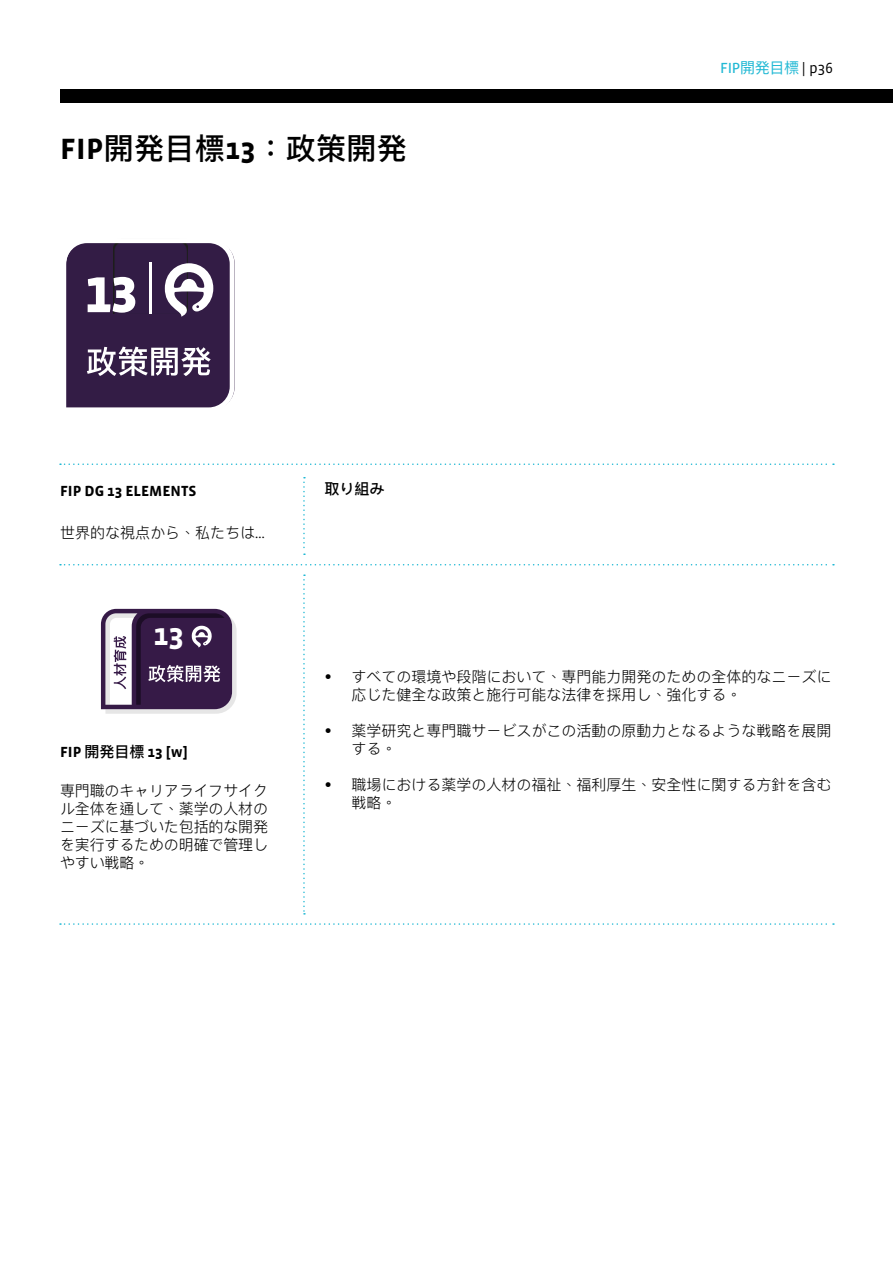
<style>
.page{position:relative;width:893px;height:1263px;background:#fff}
.page>*{position:absolute;margin:0;border:0;box-sizing:border-box;transform-origin:0 0}
.t1{font:700 30.75px "Vista Sans OTCE";color:#fff}
.t2{font:500 30px "Ping Fang HK";letter-spacing:.01em;color:#000}
.t3{font:300 15px/18px "Ping Fang HK";color:#000}
.t4{font:700 15px "Vista Sans OTCE";color:#000}
.t5{font:15px "Ping Fang TC";color:#1fb8d4}
.t6{font:500 15px "Ping Fang HK";color:#000}
.s1{font-family:"Vista Sans OTCE";font-weight:700}
.s2{font-family:"Vista Sans OTCE";font-weight:400}
.s3{font-family:"Vista Sans OTCE"}
.s4{font-family:"Vista Sans OTCE";color:#000}
.s5{font-family:"Ping Fang HK";font-weight:500}
</style>
<div class="page">
<svg style="left:66px;top:243px;width:169px;height:165px"></svg>
<svg style="left:60px;top:463px;width:774px;height:2px"></svg>
<svg style="left:60px;top:923px;width:774px;height:2px"></svg>
<svg style="left:60px;top:564px;width:774px;height:1px"></svg>
<svg style="left:303px;top:477px;width:2px;height:78px"></svg>
<svg style="left:303px;top:574px;width:2px;height:340px"></svg>
<div style="left:60px;top:89px;width:833px;height:14px;background:#000"></div>
<svg style="left:101px;top:609px;width:136px;height:105px"></svg>
<h2 class="t2" style="left:60px;top:129px;width:348px"><span class="s1">FIP</span>開発目標<span class="s1">13</span>：政策開発</h2>
<p class="t4" style="left:60px;top:482px;width:138px">FIP DG 13 ELEMENTS</p>
<p class="t3" style="left:60px;top:523px;width:206px">世界的な視点から、私たちは<span class="s2">…</span></p>
<h1 class="t1" style="left:153px;top:617px;width:32px">13</h1>
<p class="t6" style="left:324px;top:479px;width:61px">取り組み</p>
<p class="t5" style="left:720px;top:58px;width:114px"><span class="s3">FIP</span>開発目標 <span class="s4">| p36</span></p>
<p class="t4" style="left:60px;top:743px;width:129px">FIP <span class="s5">開発目標</span> 13 [w]</p>
<p class="t3" style="left:60px;top:781px;width:210px;text-align:justify">専門職のキャリアライフサイクル全体を通して、薬学の人材のニーズに基づいた包括的な開発を実行するための明確で管理しやすい戦略。</p>
<p class="t3" style="left:351px;top:667px;width:482px;text-indent:-27px">• すべての環境や段階において、専門能力開発のための全体的なニーズに応じた健全な政策と施行可能な法律を採用し、強化する。</p>
<p class="t3" style="left:351px;top:721px;width:482px;text-indent:-27px">• 薬学研究と専門職サービスがこの活動の原動力となるような戦略を展開する。</p>
<p class="t3" style="left:351px;top:775px;width:482px;text-indent:-27px">• 職場における薬学の人材の福祉、福利厚生、安全性に関する方針を含む戦略。</p>
</div>
